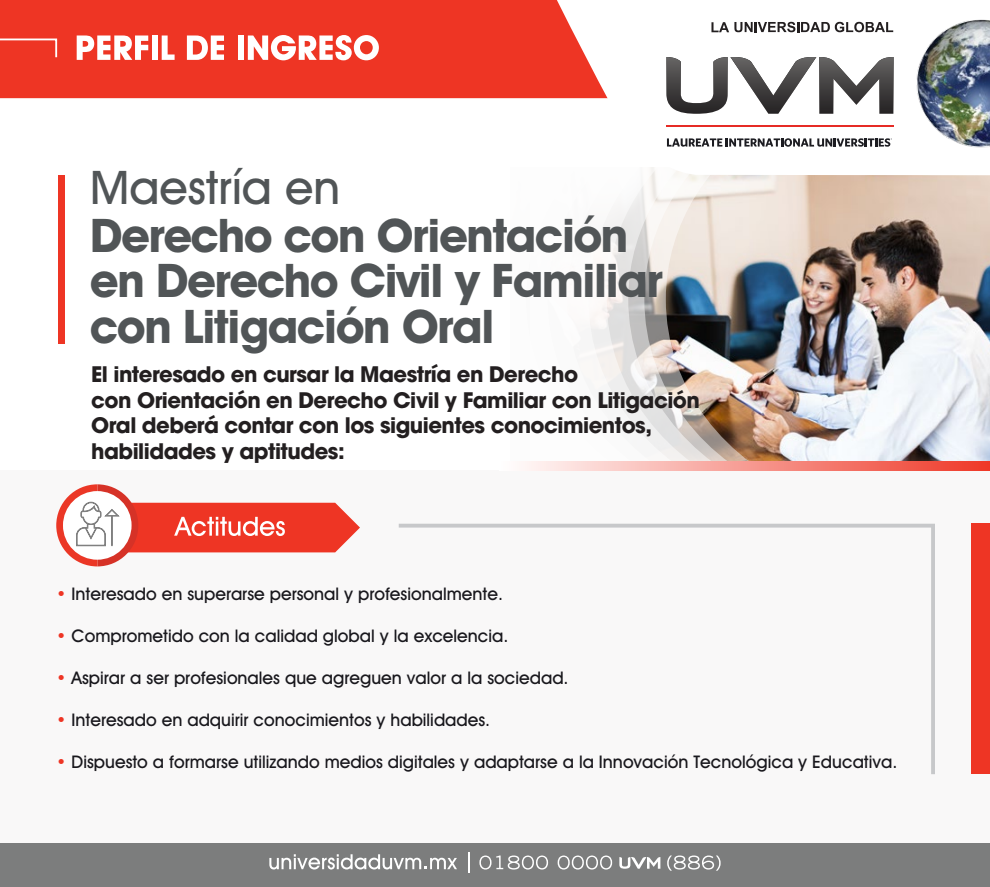
<style>
.page{position:relative;width:990px;height:887px;background:#fff}
.page>*{position:absolute;margin:0;border:0;box-sizing:border-box;transform-origin:0 0}
.t1{font:700 46.5px/45px "Avant Garde IT Cby BT";letter-spacing:-.025em;color:#515557}
.t2{font:500 46.5px "Avant Garde IT Cby BT";color:#515557}
.t3{font:700 21.25px/25.5px "ITC Avant Garde Std";letter-spacing:-.025em;color:#231f20}
.t4{font:500 17.5px "Avant Garde IT Cby BT";color:#19181d}
.s1{color:#ee3524}
</style>
<div class="page">
<img style="left:810px;top:175px;width:180px;height:287px">
<img style="left:772px;top:175px;width:38px;height:287px">
<img style="left:733px;top:175px;width:39px;height:287px">
<img style="left:692px;top:175px;width:41px;height:287px">
<img style="left:670px;top:175px;width:22px;height:287px">
<svg style="left:525px;top:175px;width:145px;height:287px"></svg>
<div style="left:0;top:470px;width:990px;height:415px;background:#f9f8f8"></div>
<div style="left:58px;top:175px;width:7px;height:169px;background:#ee3524"></div>
<div style="left:0;top:0;width:554px;height:98px;background:#ee3524"></div>
<svg style="left:77px;top:35px;width:71px;height:25px"></svg>
<div style="left:152px;top:35px;width:6px;height:25px;background:#fff"></div>
<svg style="left:162px;top:35px;width:13px;height:25px"></svg>
<svg style="left:187px;top:35px;width:37px;height:25px"></svg>
<div style="left:238px;top:35px;width:6px;height:25px;background:#fff"></div>
<svg style="left:248px;top:35px;width:131px;height:25px"></svg>
<svg style="left:0;top:38px;width:58px;height:21px"></svg>
<svg style="left:554px;top:0;width:340px;height:175px"></svg>
<svg style="left:711px;top:22px;width:182px;height:10px"></svg>
<svg style="left:399px;top:524px;width:536px;height:250px"></svg>
<div style="left:971px;top:524px;width:19px;height:250px;background:#ee3524"></div>
<svg style="left:56px;top:484px;width:304px;height:82px"></svg>
<div style="left:0;top:843px;width:990px;height:44px;background:#7c7d7d"></div>
<svg style="left:619px;top:857px;width:41px;height:11px"></svg>
<svg style="left:479px;top:855px;width:69px;height:14px"></svg>
<svg style="left:558px;top:855px;width:54px;height:14px"></svg>
<svg style="left:667px;top:855px;width:54px;height:15px"></svg>
<svg style="left:269px;top:854px;width:188px;height:15px"></svg>
<svg style="left:468px;top:852px;width:1px;height:20px"></svg>
<svg style="left:525px;top:462px;width:465px;height:8px;background:#f6968d"></svg>
<hr style="left:666px;top:125px;width:228px;height:2px;background:#e62b25">
<svg style="left:667px;top:57px;width:227px;height:57px"></svg>
<svg style="left:667px;top:138px;width:225px;height:9px"></svg>
<img style="left:916px;top:19px;width:74px;height:129px">
<h1 class="t2" style="left:90px;top:159px;width:251px">Maestría en</h1>
<h1 class="t1" style="left:90px;top:213px;width:574px">Derecho con Orientación en Derecho Civil y Familiar con Litigación Oral</h1>
<p class="t3" style="left:91px;top:361px;width:610px">El interesado en cursar la Maestría en Derecho<br>con Orientación en Derecho Civil y Familiar con Litigación Oral deberá contar con los siguientes conocimientos, habilidades y aptitudes:</p>
<p class="t4" style="left:56px;top:583px;width:448px"><span class="s1">•</span> Interesado en superarse personal y profesionalmente.</p>
<p class="t4" style="left:56px;top:625px;width:454px"><span class="s1">•</span> Comprometido con la calidad global y la excelencia.</p>
<p class="t4" style="left:56px;top:667px;width:514px"><span class="s1">•</span> Aspirar a ser profesionales que agreguen valor a la sociedad.</p>
<p class="t4" style="left:56px;top:709px;width:436px"><span class="s1">•</span> Interesado en adquirir conocimientos y habilidades.</p>
<p class="t4" style="left:56px;top:751px;width:843px"><span class="s1">•</span> Dispuesto a formarse utilizando medios digitales y adaptarse a la Innovación Tecnológica y Educativa.</p>
</div>
